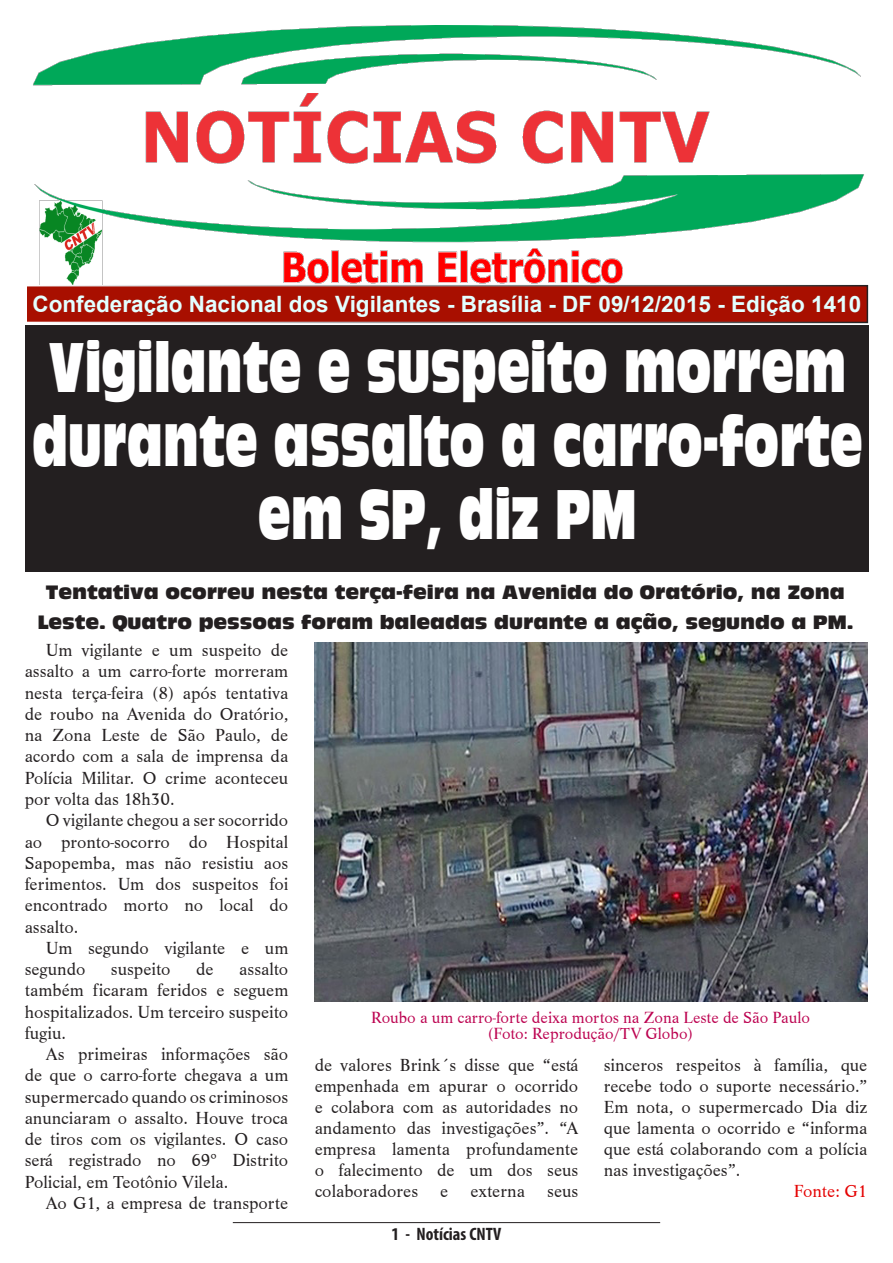
<style>
.page{position:relative;width:893px;height:1263px;background:#fff}
.page>*{position:absolute;margin:0;border:0;box-sizing:border-box;transform-origin:0 0}
.t1{font:65.25px/73.5px "Antique Olive Compact";color:#fff;text-align:center;scale:.67 1}
.t2{font:700 22.5px "Arial";color:#e3ffff}
.t3{font:18px/21.3px "Life T";color:#231f20;text-align:justify}
.t4{font:18px/30px "Antique Olive Compact";color:#231f20;text-align:center}
.Rodapé___À_esquerda{font:700 condensed 18px "Myriad Pro";color:#231f20}
.t5{font:18px "Life T";color:#e50000}
.t6{font:16.65px "Life T";color:#bc0250}
</style>
<div class="page">
<hr style="left:233px;top:1222px;width:427px;height:1px;background:#231f20">
<div style="left:26px;top:286px;width:841px;height:36px;background:#a80f00"></div>
<img style="left:33px;top:26px;width:831px;height:259px">
<div style="left:26px;top:325px;width:843px;height:247px;background:#231f20"></div>
<img style="left:315px;top:642px;width:552px;height:359px">
<p class="t2" style="left:32px;top:289px;width:830px">Confederação Nacional dos Vigilantes - Brasília - DF 09/12/2015 - Edição 1410</p>
<p class="t1" style="left:32px;top:330px;width:1241px">Vigilante e suspeito morrem durante assalto a carro-forte em SP, diz PM</p>
<p class="t4" style="left:37px;top:577px;width:818px">Tentativa ocorreu nesta terça-feira na Avenida do Oratório, na Zona<br>Leste. Quatro pessoas foram baleadas durante a ação, segundo a PM.</p>
<p class="t3" style="left:25px;top:640px;width:265px;text-indent:21px">Um vigilante e um suspeito de assalto a um carro-forte morreram nesta terça-feira (8) após tentativa de roubo na Avenida do Oratório, na Zona Leste de São Paulo, de acordo com a sala de imprensa da Polícia Militar. O crime aconteceu por volta das 18h30.</p>
<p class="t3" style="left:25px;top:810px;width:265px;text-indent:21px">O vigilante chegou a ser socorrido ao pronto-socorro do Hospital Sapopemba, mas não resistiu aos ferimentos. Um dos suspeitos foi encontrado morto no local do assalto.</p>
<p class="t3" style="left:25px;top:937px;width:265px;text-indent:21px">Um segundo vigilante e um segundo</p>
<p class="t3" style="left:25px;top:959px;width:265px;text-indent:215px">assalto também ficaram feridos e seguem hospitalizados. Um terceiro suspeito fugiu.</p>
<p class="t3" style="left:25px;top:1044px;width:265px;text-indent:21px">As primeiras informações são de que o carro-forte chegava a um supermercado quando os criminosos anunciaram o assalto. Houve troca de tiros com os vigilantes. O caso será registrado no 69º Distrito Policial, em Teotônio Vilela.</p>
<p class="t3" style="left:46px;top:1192px;width:244px">Ao G1, a empresa de transporte</p>
<p class="t3" style="left:111px;top:959px;width:61px">suspeito</p>
<p class="t3" style="left:196px;top:959px;width:19px">de</p>
<p class="t6" style="left:371px;top:1007px;width:440px">Roubo a um carro-forte deixa mortos na Zona Leste de São Paulo</p>
<p class="t6" style="left:488px;top:1024px;width:206px">(Foto: Reprodução/TV Globo)</p>
<p class="t3" style="left:315px;top:1054px;width:265px">de valores Brink´s disse que “está empenhada em apurar o ocorrido e colabora com as autoridades no andamento das investigações”. “A empresa lamenta profundamente o falecimento de um dos seus colaboradores e externa seus</p>
<p class="t3" style="left:604px;top:1054px;width:265px">sinceros respeitos à família, que recebe todo o suporte necessário.” Em nota, o supermercado Dia diz que lamenta o ocorrido e “informa que está colaborando com a polícia nas investigações”.</p>
<p class="t5" style="left:794px;top:1180px;width:75px">Fonte: G1</p>
<p class="Rodapé___À_esquerda" style="left:392px;top:1223px;width:111px">1 - Notícias CNTV</p>
</div>
